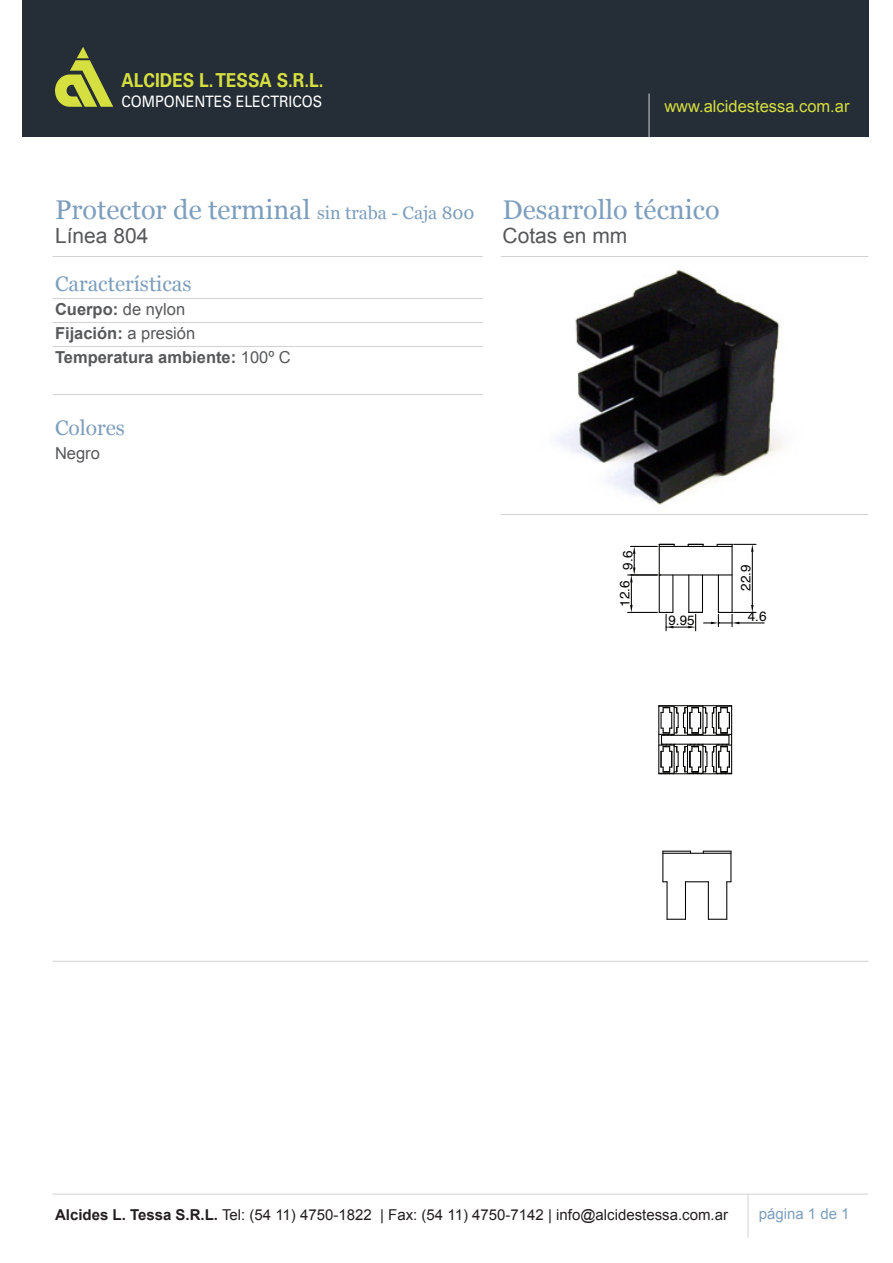
<style>
.page{position:relative;width:893px;height:1263px;background:#fff}
.page>*{position:absolute;margin:0;border:0;box-sizing:border-box;transform-origin:0 0}
.t1{font:27px "Georgia";color:#7d9ebd}
.t2{font:21px "Georgia";color:#7d9ebd}
.t3{font:21px "Arial";color:#57585a}
.t4{font:700 19.2px "Univers";color:#d5df3f;scale:.9 1}
.t5{font:700 16.5px/24px "Arial";color:#57585a}
.t6{font:16.5px "Arial";color:#d5df3f}
.t7{font:16.5px "Arial";color:#57585a}
.t8{font:15.75px "Univers";color:#fff;scale:.9 1}
.t9{font:15px "Arial";color:#231f20}
.t10{font:15px "Arial";color:#7d9ebd}
.t11{font:13.5px "Helvetica";color:#040503}
.s1{font-size:18px}
.s2{font-weight:400}
.s3{font-weight:700}
</style>
<div class="page">
<img style="left:557px;top:270px;width:227px;height:235px">
<div style="left:22px;top:0;width:846px;height:136px;background:#252d36"></div>
<svg style="left:55px;top:47px;width:58px;height:60px"></svg>
<hr style="left:649px;top:94px;width:1px;height:43px;background:#d1d2d4">
<hr style="left:748px;top:1194px;width:1px;height:43px;background:#d1d2d4">
<hr style="left:52px;top:1194px;width:816px;height:1px;background:#d1d2d4">
<hr style="left:53px;top:298px;width:430px;height:1px;background:#d1d2d4">
<hr style="left:53px;top:256px;width:430px;height:1px;background:#d1d2d4">
<hr style="left:53px;top:322px;width:430px;height:1px;background:#d1d2d4">
<hr style="left:53px;top:346px;width:430px;height:1px;background:#d1d2d4">
<hr style="left:53px;top:394px;width:430px;height:1px;background:#d1d2d4">
<hr style="left:501px;top:256px;width:367px;height:1px;background:#d1d2d4">
<hr style="left:501px;top:514px;width:367px;height:1px;background:#d1d2d4">
<hr style="left:53px;top:961px;width:815px;height:1px;background:#d1d2d4">
<svg style="left:628px;top:544px;width:136px;height:87px"></svg>
<hr style="left:658px;top:706px;width:1px;height:68px;background:#040503">
<hr style="left:659px;top:705px;width:73px;height:1px;background:#040503">
<svg style="left:659px;top:706px;width:73px;height:68px"></svg>
<hr style="left:726px;top:882px;width:1px;height:37px;background:#040503">
<hr style="left:708px;top:882px;width:1px;height:37px;background:#040503">
<hr style="left:666px;top:882px;width:2px;height:37px;background:#040503">
<hr style="left:685px;top:882px;width:1px;height:37px;background:#040503">
<svg style="left:667px;top:919px;width:18px;height:1px"></svg>
<svg style="left:708px;top:919px;width:19px;height:1px"></svg>
<hr style="left:663px;top:853px;width:68px;height:1px;background:#040503">
<svg style="left:685px;top:881px;width:23px;height:1px"></svg>
<hr style="left:662px;top:851px;width:1px;height:31px;background:#040503">
<svg style="left:663px;top:851px;width:28px;height:2px"></svg>
<svg style="left:703px;top:851px;width:27px;height:2px"></svg>
<hr style="left:730px;top:851px;width:1px;height:31px;background:#040503">
<p class="t4" style="left:121px;top:69px;width:226px">ALCIDES L. TESSA S.R.L.</p>
<p class="t8" style="left:121px;top:92px;width:225px">COMPONENTES ELECTRICOS</p>
<p class="t6" style="left:664px;top:97px;width:187px">www.alcidestessa.com.ar</p>
<h1 class="t1" style="left:55px;top:194px;width:421px">Protector de terminal <span class="s1">sin traba - Caja 800</span></h1>
<h2 class="t3" style="left:55px;top:223px;width:95px">Línea 804</h2>
<h2 class="t2" style="left:55px;top:271px;width:138px">Características</h2>
<p class="t5" style="left:55px;top:297px;width:237px">Cuerpo: <span class="s2">de nylon<br></span>Fijación: <span class="s2">a presión<br></span>Temperatura ambiente: <span class="s2">100º C</span></p>
<h2 class="t2" style="left:55px;top:415px;width:71px">Colores</h2>
<p class="t7" style="left:55px;top:444px;width:46px">Negro</p>
<h1 class="t1" style="left:503px;top:194px;width:219px">Desarrollo técnico</h1>
<h2 class="t3" style="left:503px;top:223px;width:126px">Cotas en mm</h2>
<p class="t11" style="left:613px;top:607px;width:57px;rotate:-90deg">12.6 9.6</p>
<p class="t11" style="left:668px;top:609px;width:28px">9.95</p>
<p class="t11" style="left:734px;top:591px;width:28px;rotate:-90deg">22.9</p>
<p class="t11" style="left:748px;top:605px;width:20px">4.6</p>
<p class="t9" style="left:55px;top:1206px;width:675px"><span class="s3">Alcides L. Tessa S.R.L.</span> Tel: (54 11) 4750-1822 | Fax: (54 11) 4750-7142 | info@alcidestessa.com.ar</p>
<p class="t10" style="left:759px;top:1205px;width:92px">página 1 de 1</p>
</div>
